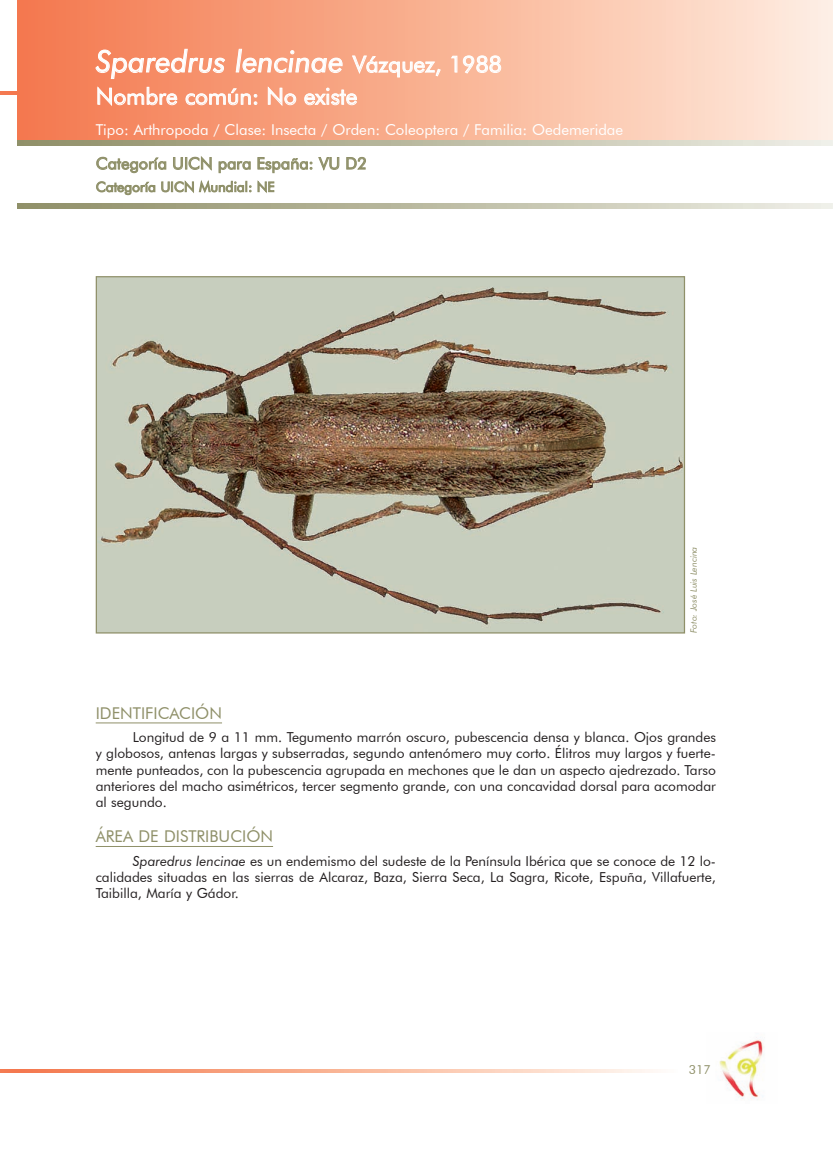
<style>
.page{position:relative;width:833px;height:1170px;background:#fff}
.page>*{position:absolute;margin:0;border:0;box-sizing:border-box;transform-origin:0 0}
.t1{font:italic 30px "Futura BT";color:#fff}
.t2{font:22.5px "Futura BT";color:#fff}
.t3{font:16.25px "Futura BT";color:#8f9069}
.t4{font:15px "Futura BT";color:#fff}
.t5{font:13.75px/16.2px "Futura BT";color:#231f20;text-align:justify}
.t6{font:12.5px "Futura BT";color:#8f9069}
.t7{font:italic 8.75px "Futura BT";color:#8f9069}
.s1{font-style:normal;font-size:22.5px}
.s2{font-style:italic}
</style>
<div class="page">
<img style="left:719px;top:1037px;width:45px;height:63px">
<svg style="left:18px;top:1069px;width:637px;height:3px;background:#f9b599"></svg>
<div style="left:18px;top:0;width:815px;height:143px;background:linear-gradient(to right,#f4774a,#feeddf)"></div>
<svg style="left:18px;top:203px;width:815px;height:5px;background:#bcbca3"></svg>
<svg style="left:18px;top:140px;width:815px;height:5px;background:#bcbca3"></svg>
<svg style="left:97px;top:86px;width:81px;height:21px;background:#f7a588"></svg>
<svg style="left:185px;top:88px;width:73px;height:17px"></svg>
<svg style="left:268px;top:86px;width:28px;height:21px"></svg>
<svg style="left:304px;top:87px;width:53px;height:18px"></svg>
<svg style="left:95px;top:48px;width:131px;height:32px;background:#f79e7e"></svg>
<svg style="left:235px;top:48px;width:108px;height:25px;background:#f8b195"></svg>
<svg style="left:352px;top:55px;width:89px;height:23px;background:#f9bfa5"></svg>
<svg style="left:450px;top:55px;width:51px;height:19px"></svg>
<img style="left:98px;top:278px;width:585px;height:353px">
<svg style="left:96px;top:157px;width:70px;height:16px"></svg>
<svg style="left:173px;top:156px;width:39px;height:15px"></svg>
<svg style="left:219px;top:161px;width:32px;height:12px"></svg>
<svg style="left:257px;top:157px;width:82px;height:16px"></svg>
<svg style="left:346px;top:157px;width:20px;height:13px"></svg>
<svg style="left:96px;top:181px;width:59px;height:14px"></svg>
<svg style="left:161px;top:180px;width:91px;height:13px"></svg>
<svg style="left:258px;top:181px;width:16px;height:12px"></svg>
<hr style="left:96px;top:722px;width:126px;height:1px;background:#8f9069">
<hr style="left:96px;top:846px;width:177px;height:1px;background:#8f9069">
<hr style="left:0;top:91px;width:18px;height:4px;background:#f47850">
<hr style="left:0;top:1069px;width:18px;height:3px;background:#f47950">
<h1 class="t1" style="left:96px;top:43px;width:407px">Sparedrus lencinae <span class="s1">Vázquez, 1988</span></h1>
<h2 class="t2" style="left:96px;top:83px;width:263px">Nombre común: No existe</h2>
<p class="t4" style="left:96px;top:121px;width:529px">Tipo: Arthropoda / Clase: Insecta / Orden: Coleoptera / Familia: Oedemeridae</p>
<p class="t3" style="left:96px;top:153px;width:272px">Categoría UICN para España: VU d2</p>
<p class="t7" style="left:688px;top:633px;width:88px;rotate:-90deg">Foto: José Luis Lencina</p>
<p class="t3" style="left:96px;top:703px;width:128px">IdENTIFICACIóN</p>
<p class="t5" style="left:96px;top:729px;width:622px;text-indent:37px">Longitud de 9 a 11 mm. Tegumento marrón oscuro, pubescencia densa y blanca. Ojos grandes y globosos, antenas largas y subserradas, segundo antenómero muy corto. Élitros muy largos y fuerte&shy;mente punteados, con la pubescencia agrupada en mechones que le dan un aspecto ajedrezado. Tarso anteriores del macho asimétricos, tercer segmento grande, con una concavidad dorsal para acomodar al segundo.</p>
<p class="t3" style="left:96px;top:826px;width:179px">ÁREA dE dISTRIBUCIóN</p>
<p class="t5" style="left:96px;top:852px;width:622px;text-indent:37px"><span class="s2">Sparedrus lencinae</span> es un endemismo del sudeste de la Península Ibérica que se conoce de 12 lo&shy;calidades situadas en las sierras de Alcaraz, Baza, Sierra Seca, La Sagra, Ricote, Espuña, Villafuerte, Taibilla, María y Gádor.</p>
<p class="t6" style="left:689px;top:1062px;width:24px">317</p>
</div>
